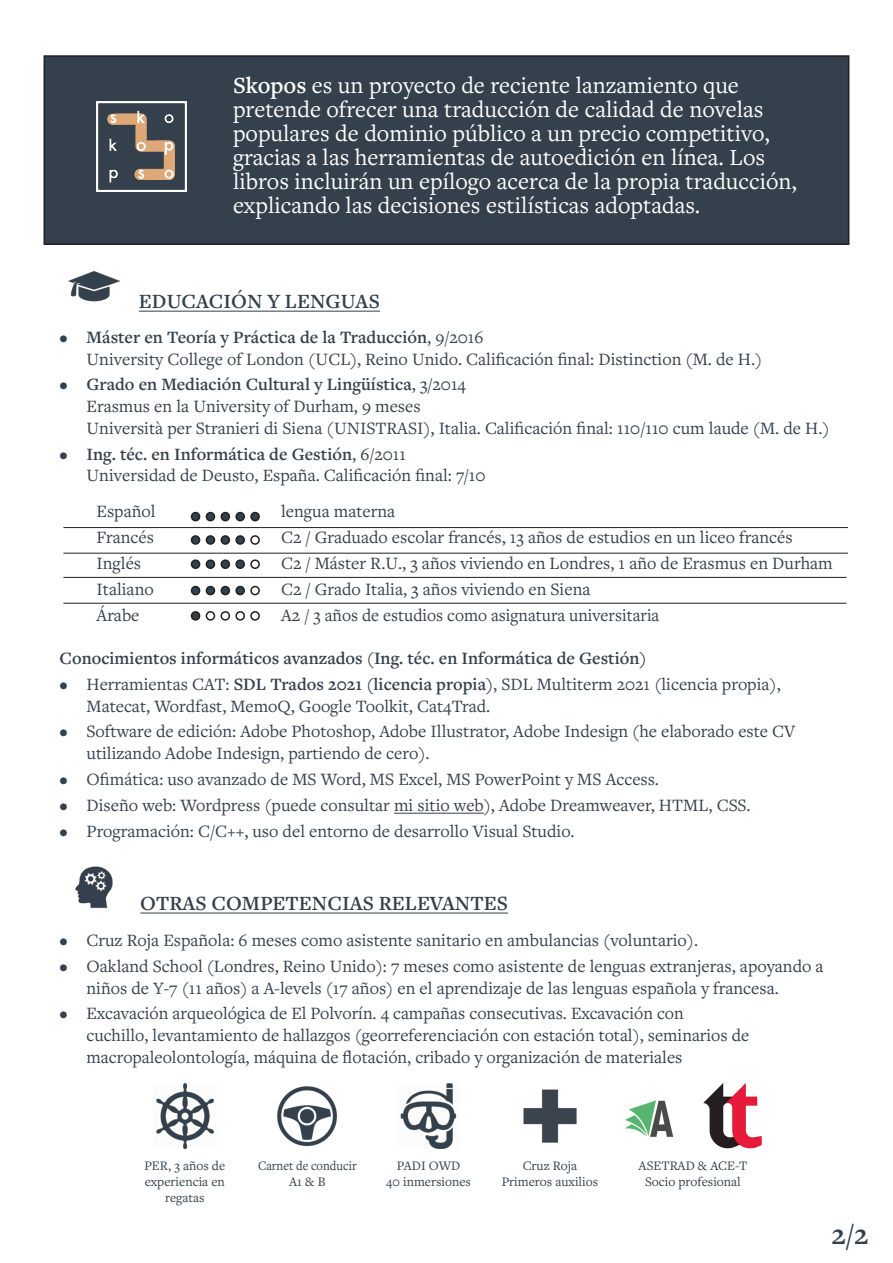
<style>
.page{position:relative;width:893px;height:1263px;background:#fff}
.page>*{position:absolute;margin:0;border:0;box-sizing:border-box;transform-origin:0 0}
.t1{font:600 30px "Freight Text Pro";color:#34404b}
.LIBROS{font:24px/24px "Freight Text Pro";color:#fff}
.TÍTULO_SECCIÓN{font:600 21px "Freight Text Pro";color:#34404b}
.LIBROS-2{font:18px/21.6px "Freight Text Pro";color:#34404b}
.LIBROS-3{font:600 18px "Freight Text Pro";color:#34404b}
.LIBROS-4{font:13.5px/16.2px "Freight Text Pro";color:#34404b;text-align:center}
.LIBROS-5{font:13.5px/16.2px "Freight Text Pro";color:#34404b;text-align:center;scale:.93 1}
.s1{font-weight:600}
</style>
<div class="page">
<hr style="left:139px;top:311px;width:241px;height:1px;background:#34404b">
<hr style="left:140px;top:913px;width:368px;height:1px;background:#34404b">
<div style="left:44px;top:56px;width:805px;height:188px;background:#34404b"></div>
<div style="left:44px;top:55px;width:805px;height:190px;border:2px solid #231f20"></div>
<img style="left:96px;top:101px;width:91px;height:91px">
<div style="left:192px;top:513px;width:8px;height:8px;background:#34404b;border-radius:50%"></div>
<div style="left:191px;top:512px;width:9px;height:9px;border:2px solid #231f20;border-radius:50%"></div>
<div style="left:206px;top:513px;width:8px;height:8px;background:#34404b;border-radius:50%"></div>
<div style="left:206px;top:512px;width:9px;height:9px;border:2px solid #231f20;border-radius:50%"></div>
<div style="left:221px;top:513px;width:8px;height:8px;background:#34404b;border-radius:50%"></div>
<div style="left:221px;top:512px;width:9px;height:9px;border:2px solid #231f20;border-radius:50%"></div>
<div style="left:236px;top:513px;width:8px;height:8px;background:#34404b;border-radius:50%"></div>
<div style="left:235px;top:512px;width:10px;height:9px;border:2px solid #231f20;border-radius:50%"></div>
<div style="left:251px;top:513px;width:8px;height:8px;background:#34404b;border-radius:50%"></div>
<div style="left:250px;top:512px;width:10px;height:9px;border:2px solid #231f20;border-radius:50%"></div>
<div style="left:192px;top:536px;width:8px;height:8px;background:#34404b;border-radius:50%"></div>
<div style="left:191px;top:535px;width:9px;height:10px;border:2px solid #231f20;border-radius:50%"></div>
<div style="left:206px;top:536px;width:8px;height:8px;background:#34404b;border-radius:50%"></div>
<div style="left:206px;top:535px;width:9px;height:10px;border:2px solid #231f20;border-radius:50%"></div>
<div style="left:221px;top:536px;width:8px;height:8px;background:#34404b;border-radius:50%"></div>
<div style="left:221px;top:535px;width:9px;height:10px;border:2px solid #231f20;border-radius:50%"></div>
<div style="left:236px;top:536px;width:8px;height:8px;background:#34404b;border-radius:50%"></div>
<div style="left:235px;top:535px;width:10px;height:10px;border:2px solid #231f20;border-radius:50%"></div>
<div style="left:250px;top:535px;width:10px;height:10px;border:2px solid #231f20;border-radius:50%"></div>
<div style="left:192px;top:560px;width:8px;height:8px;background:#34404b;border-radius:50%"></div>
<div style="left:191px;top:559px;width:9px;height:10px;border:2px solid #231f20;border-radius:50%"></div>
<div style="left:206px;top:560px;width:8px;height:8px;background:#34404b;border-radius:50%"></div>
<div style="left:206px;top:559px;width:9px;height:10px;border:2px solid #231f20;border-radius:50%"></div>
<div style="left:221px;top:560px;width:8px;height:8px;background:#34404b;border-radius:50%"></div>
<div style="left:221px;top:559px;width:9px;height:10px;border:2px solid #231f20;border-radius:50%"></div>
<div style="left:236px;top:560px;width:8px;height:8px;background:#34404b;border-radius:50%"></div>
<div style="left:235px;top:559px;width:10px;height:10px;border:2px solid #231f20;border-radius:50%"></div>
<div style="left:250px;top:559px;width:10px;height:10px;border:2px solid #231f20;border-radius:50%"></div>
<div style="left:192px;top:586px;width:8px;height:9px;background:#34404b;border-radius:50%"></div>
<div style="left:191px;top:586px;width:9px;height:9px;border:2px solid #231f20;border-radius:50%"></div>
<div style="left:206px;top:586px;width:8px;height:9px;background:#34404b;border-radius:50%"></div>
<div style="left:206px;top:586px;width:9px;height:9px;border:2px solid #231f20;border-radius:50%"></div>
<div style="left:221px;top:586px;width:8px;height:9px;background:#34404b;border-radius:50%"></div>
<div style="left:221px;top:586px;width:9px;height:9px;border:2px solid #231f20;border-radius:50%"></div>
<div style="left:236px;top:586px;width:8px;height:9px;background:#34404b;border-radius:50%"></div>
<div style="left:235px;top:586px;width:10px;height:9px;border:2px solid #231f20;border-radius:50%"></div>
<div style="left:250px;top:586px;width:10px;height:9px;border:2px solid #231f20;border-radius:50%"></div>
<div style="left:192px;top:612px;width:8px;height:8px;background:#34404b;border-radius:50%"></div>
<div style="left:191px;top:611px;width:9px;height:10px;border:2px solid #231f20;border-radius:50%"></div>
<div style="left:206px;top:611px;width:9px;height:10px;border:2px solid #231f20;border-radius:50%"></div>
<div style="left:221px;top:611px;width:9px;height:10px;border:2px solid #231f20;border-radius:50%"></div>
<div style="left:235px;top:611px;width:10px;height:10px;border:2px solid #231f20;border-radius:50%"></div>
<div style="left:250px;top:611px;width:10px;height:10px;border:2px solid #231f20;border-radius:50%"></div>
<hr style="left:63px;top:527px;width:785px;height:1px;background:#231f20">
<hr style="left:63px;top:553px;width:785px;height:1px;background:#231f20">
<hr style="left:63px;top:577px;width:783px;height:1px;background:#231f20">
<hr style="left:63px;top:603px;width:783px;height:1px;background:#231f20">
<hr style="left:394px;top:813px;width:90px;height:1px;background:#34404b">
<img style="left:69px;top:271px;width:51px;height:31px">
<img style="left:75px;top:866px;width:38px;height:43px">
<img style="left:156px;top:1083px;width:58px;height:65px">
<img style="left:277px;top:1086px;width:60px;height:61px">
<img style="left:400px;top:1083px;width:57px;height:65px">
<img style="left:523px;top:1089px;width:54px;height:54px">
<img style="left:625px;top:1100px;width:49px;height:37px">
<img style="left:703px;top:1083px;width:59px;height:65px">
<p class="LIBROS" style="left:233px;top:72px;width:565px"><span class="s1">Skopos</span> es un proyecto de reciente lanzamiento que pretende ofrecer una traducción de calidad de novelas populares de dominio público a un precio competitivo, gracias a las herramientas de autoedición en línea. Los libros incluirán un epílogo acerca de la propia traducción, explicando las decisiones estilísticas adoptadas.</p>
<p class="TÍTULO_SECCIÓN" style="left:139px;top:288px;width:242px">EDUCACIÓN Y LENGUAS</p>
<p class="LIBROS-2" style="left:87px;top:326px;width:677px;text-indent:-27px"><span class="s1">• Máster en Teoría y Práctica de la Traducción</span>, 9/2016<br>University College of London (UCL), Reino Unido. Calificación final: Distinction (M. de H.)</p>
<p class="LIBROS-2" style="left:87px;top:373px;width:745px;text-indent:-27px"><span class="s1">• Grado en Mediación Cultural y Lingüística</span>, 3/2014<br>Erasmus en la University of Durham, 9 meses<br>Università per Stranieri di Siena (UNISTRASI), Italia. Calificación final: 110/110 cum laude (M. de H.)</p>
<p class="LIBROS-2" style="left:87px;top:442px;width:400px;text-indent:-27px"><span class="s1">• Ing. téc. en Informática de Gestión</span>, 6/2011<br>Universidad de Deusto, España. Calificación final: 7/10</p>
<p class="LIBROS-2" style="left:281px;top:500px;width:115px">lengua materna</p>
<p class="LIBROS-2" style="left:281px;top:526px;width:513px">C2 / Graduado escolar francés, 13 años de estudios en un liceo francés</p>
<p class="LIBROS-2" style="left:281px;top:552px;width:553px">C2 / Máster R.U., 3 años viviendo en Londres, 1 año de Erasmus en Durham</p>
<p class="LIBROS-2" style="left:281px;top:578px;width:311px">C2 / Grado Italia, 3 años viviendo en Siena</p>
<p class="LIBROS-2" style="left:281px;top:603px;width:380px">A2 / 3 años de estudios como asignatura universitaria</p>
<p class="LIBROS-2" style="left:97px;top:500px;width:61px">Español</p>
<p class="LIBROS-2" style="left:97px;top:526px;width:59px">Francés</p>
<p class="LIBROS-2" style="left:97px;top:552px;width:46px">Inglés</p>
<p class="LIBROS-2" style="left:97px;top:578px;width:59px">Italiano</p>
<p class="LIBROS-2" style="left:97px;top:603px;width:44px">Árabe</p>
<p class="LIBROS-3" style="left:60px;top:646px;width:589px">Conocimientos informáticos avanzados (Ing. téc. en Informática de Gestión)</p>
<p class="LIBROS-2" style="left:87px;top:673px;width:696px;text-indent:-27px">• Herramientas CAT: <span class="s1">SDL Trados 2021 (licencia propia)</span>, SDL Multiterm 2021 (licencia propia),<br>Matecat, Wordfast, MemoQ, Google Toolkit, Cat4Trad.</p>
<p class="LIBROS-2" style="left:87px;top:720px;width:710px;text-indent:-27px">• Software de edición: Adobe Photoshop, Adobe Illustrator, Adobe Indesign (he elaborado este CV utilizando Adobe Indesign, partiendo de cero).</p>
<p class="LIBROS-2" style="left:60px;top:768px;width:601px">• Ofimática: uso avanzado de MS Word, MS Excel, MS PowerPoint y MS Access.</p>
<p class="LIBROS-2" style="left:60px;top:793px;width:693px">• Diseño web: Wordpress (puede consultar mi sitio web), Adobe Dreamweaver, HTML, CSS.</p>
<p class="LIBROS-2" style="left:60px;top:819px;width:517px">• Programación: C/C++, uso del entorno de desarrollo Visual Studio.</p>
<p class="TÍTULO_SECCIÓN" style="left:140px;top:889px;width:369px">OTRAS COMPETENCIAS RELEVANTES</p>
<p class="LIBROS-2" style="left:60px;top:929px;width:640px">• Cruz Roja Española: 6 meses como asistente sanitario en ambulancias (voluntario).</p>
<p class="LIBROS-2" style="left:87px;top:955px;width:739px;text-indent:-27px">• Oakland School (Londres, Reino Unido): 7 meses como asistente de lenguas extranjeras, apoyando a niños de Y-7 (11 años) a A-levels (17 años) en el aprendizaje de las lenguas española y francesa.</p>
<p class="LIBROS-2" style="left:87px;top:1002px;width:664px;text-indent:-27px">• Excavación arqueológica de El Polvorín. 4 campañas consecutivas. Excavación con cuchillo, levantamiento de hallazgos (georreferenciación con estación total), seminarios de macropaleolontología, máquina de flotación, cribado y organización de materiales</p>
<p class="LIBROS-4" style="left:144px;top:1157px;width:82px">PER, 3 años de experiencia en regatas</p>
<p class="LIBROS-4" style="left:386px;top:1157px;width:86px">PADI OWD<br>40 inmersiones</p>
<p class="LIBROS-4" style="left:502px;top:1157px;width:98px">Cruz Roja<br>Primeros auxilios</p>
<p class="LIBROS-5" style="left:258px;top:1157px;width:108px">Carnet de conducir<br>A1 &amp; B</p>
<p class="LIBROS-4" style="left:638px;top:1157px;width:110px">ASETRAD &amp; ACE-T<br>Socio profesional</p>
<p class="t1" style="left:831px;top:1215px;width:39px">2/2</p>
</div>
